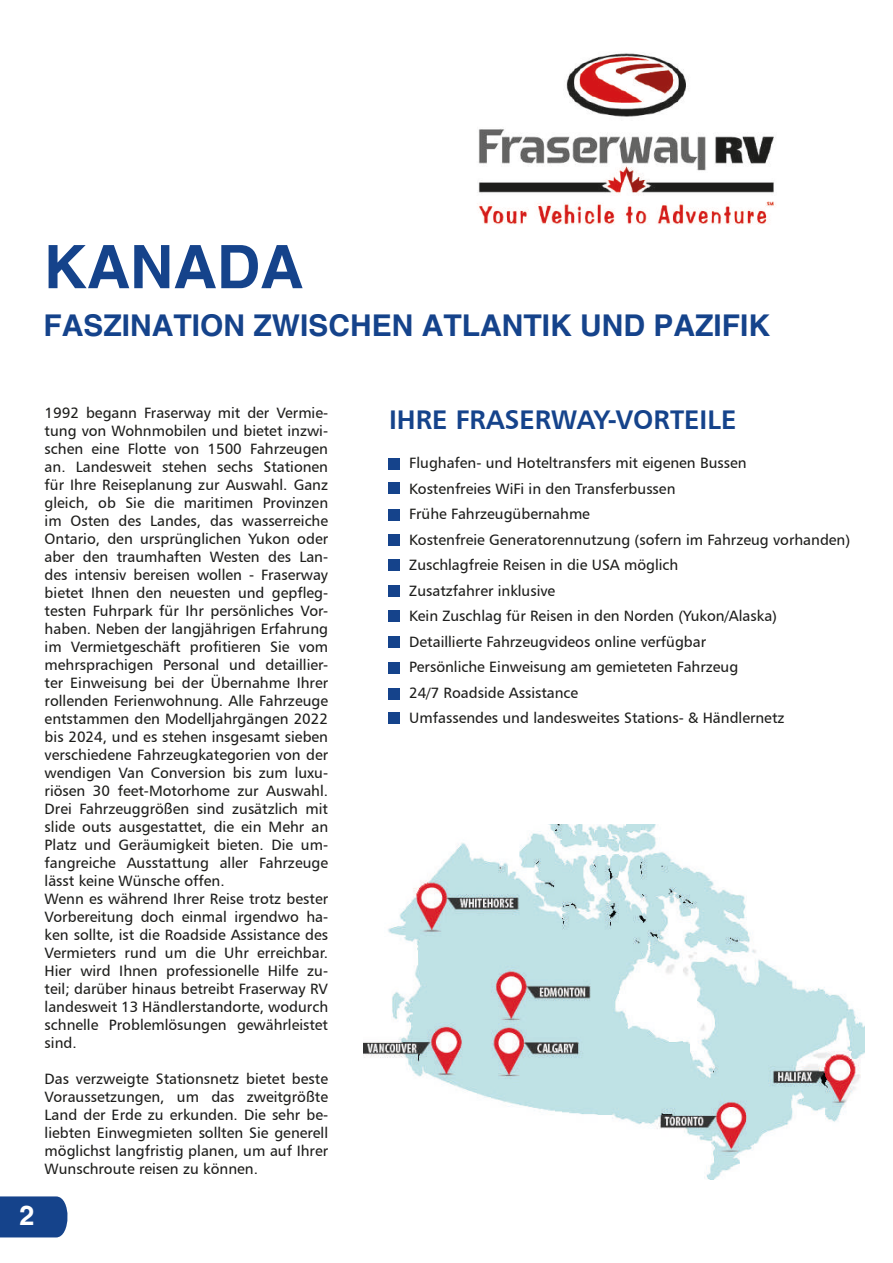
<style>
.page{position:relative;width:893px;height:1263px;background:#fff}
.page>*{position:absolute;margin:0;border:0;box-sizing:border-box;transform-origin:0 0}
.t1{font:700 60px "Helvetica";color:#15438b}
.t2{font:700 30px "Helvetica";color:#15438b}
.t3{font:27px "Humanist 777 BT Bold B";color:#15438b}
.t4{font:700 27px "Helvetica";color:#fff}
.t5{font:15px/18px "Humanist 777 BT Roman B";color:#1d1d1b}
</style>
<div class="page">
<img style="left:477px;top:53px;width:299px;height:172px">
<div style="left:388px;top:458px;width:12px;height:11px;background:#15438b"></div>
<div style="left:388px;top:510px;width:12px;height:11px;background:#15438b"></div>
<div style="left:388px;top:534px;width:12px;height:11px;background:#15438b"></div>
<div style="left:388px;top:585px;width:12px;height:12px;background:#15438b"></div>
<div style="left:388px;top:610px;width:12px;height:11px;background:#15438b"></div>
<div style="left:388px;top:636px;width:12px;height:11px;background:#15438b"></div>
<div style="left:388px;top:662px;width:12px;height:11px;background:#15438b"></div>
<img style="left:364px;top:824px;width:501px;height:355px">
<div style="left:388px;top:483px;width:12px;height:11px;background:#15438b"></div>
<div style="left:388px;top:559px;width:12px;height:12px;background:#15438b"></div>
<div style="left:388px;top:688px;width:12px;height:11px;background:#15438b"></div>
<div style="left:388px;top:713px;width:12px;height:11px;background:#15438b"></div>
<div style="left:0;top:1196px;width:68px;height:41px;background:#15438b"></div>
<h1 class="t1" style="left:43px;top:230px;width:261px">KANADA</h1>
<h2 class="t2" style="left:43px;top:307px;width:728px">FASZINATION ZWISCHEN ATLANTIK UND PAZIFIK</h2>
<p class="t5" style="left:45px;top:403px;width:285px">1992 begann Fraserway mit der Vermie&shy;tung von Wohnmobilen und bietet inzwi&shy;schen eine Flotte von 1500 Fahrzeugen an. Landesweit stehen sechs Stationen für Ihre Reiseplanung zur Auswahl. Ganz gleich, ob Sie die maritimen Provinzen im Osten des Landes, das wasserreiche Ontario, den ursprünglichen Yukon oder aber den traumhaften Westen des Lan&shy;des intensiv bereisen wollen - Fraserway bietet Ihnen den neuesten und gepfleg&shy;testen Fuhrpark für Ihr persönliches Vor&shy;haben. Neben der langjährigen Erfahrung im Vermietgeschäft profitieren Sie vom mehrsprachigen Personal und detaillier&shy;ter Einweisung bei der Übernahme Ihrer rollenden Ferienwohnung. Alle Fahrzeuge entstammen den Modelljahrgängen 2022 bis 2024, und es stehen insgesamt sieben verschiedene Fahrzeugkategorien von der wendigen Van Conversion bis zum luxu&shy;riösen 30 feet-Motorhome zur Auswahl.<br>Drei Fahrzeuggrößen sind zusätzlich mit slide outs ausgestattet, die ein Mehr an Platz und Geräumigkeit bieten. Die um&shy;fangreiche Ausstattung aller Fahrzeuge lässt keine Wünsche offen.<br>Wenn es während Ihrer Reise trotz bester Vorbereitung doch einmal irgendwo ha&shy;ken sollte, ist die Roadside Assistance des Vermieters rund um die Uhr erreichbar.<br>Hier wird Ihnen professionelle Hilfe zu&shy;teil; darüber hinaus betreibt Fraserway RV landesweit 13 Händlerstandorte, wodurch schnelle Problemlösungen gewährleistet sind.</p>
<p class="t5" style="left:45px;top:1069px;width:285px;text-align:justify">Das verzweigte Stationsnetz bietet beste Voraussetzungen, um das zweitgrößte Land der Erde zu erkunden. Die sehr be&shy;liebten Einwegmieten sollten Sie generell möglichst langfristig planen, um auf Ihrer Wunschroute reisen zu können.</p>
<h3 class="t4" style="left:20px;top:1199px;width:17px">2</h3>
<h3 class="t3" style="left:389px;top:403px;width:349px">IHRE FRASERWAY-VORTEILE</h3>
<p class="t5" style="left:409px;top:450px;width:442px;line-height:25.5px">Flughafen- und Hoteltransfers mit eigenen Bussen<br>Kostenfreies WiFi in den Transferbussen<br>Frühe Fahrzeugübernahme<br>Kostenfreie Generatorennutzung (sofern im Fahrzeug vorhanden)<br>Zuschlagfreie Reisen in die USA möglich<br>Zusatzfahrer inklusive<br>Kein Zuschlag für Reisen in den Norden (Yukon/Alaska)<br>Detaillierte Fahrzeugvideos online verfügbar<br>Persönliche Einweisung am gemieteten Fahrzeug<br>24/7 Roadside Assistance<br>Umfassendes und landesweites Stations- &amp; Händlernetz</p>
</div>
